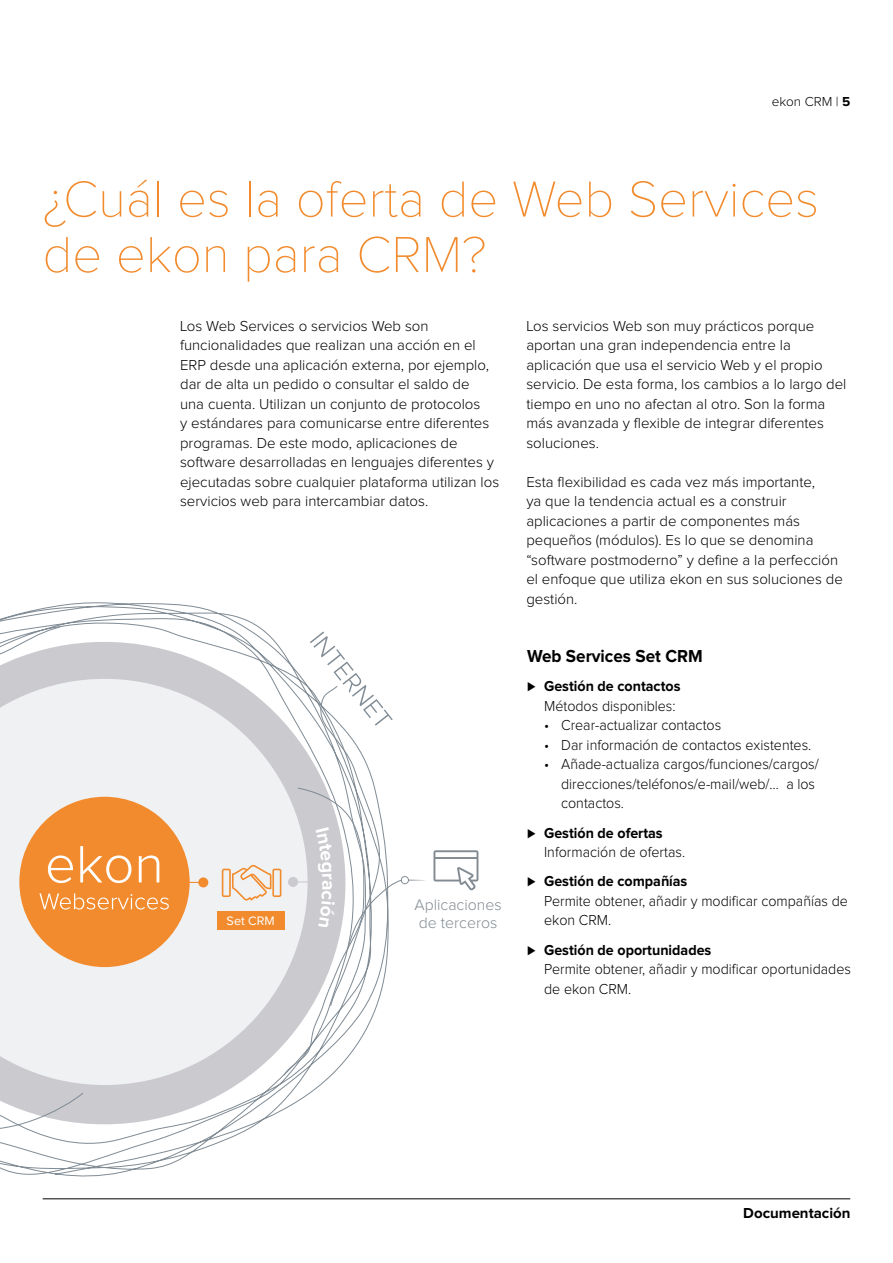
<style>
.page{position:relative;width:893px;height:1263px;background:#fff}
.page>*{position:absolute;margin:0;border:0;box-sizing:border-box;transform-origin:0 0}
.t1{font:100 52.5px/55.5px "Proxima Nova T";color:#f28b2d}
.t2{font:700 18px "Proxima Nova";color:#000;scale:.95 1}
.t3{font:300 15.75px "Proxima Nova";color:#838b92}
.t4{font:300 15px/19.5px "Proxima Nova";color:#000}
.t5{font:300 15px/19.5px "Proxima Nova";color:#000;scale:.95 1}
.t6{font:700 15px "Proxima Nova";color:#000}
.t7{font:300 13.5px "Proxima Nova";color:#000}
.t8{font:12.75px "Proxima Nova";color:#fff}
.s1{font-weight:700}
</style>
<div class="page">
<hr style="left:43px;top:1198px;width:807px;height:1px;background:#000">
<svg style="left:433px;top:850px;width:45px;height:40px"></svg>
<svg style="left:0;top:602px;width:331px;height:575px"></svg>
<svg style="left:0;top:626px;width:61px;height:87px"></svg>
<svg style="left:0;top:799px;width:169px;height:342px"></svg>
<div style="left:217px;top:912px;width:68px;height:18px;background:#f28b2d"></div>
<svg style="left:222px;top:631px;width:203px;height:445px"></svg>
<p class="t7" style="left:772px;top:96px;width:80px">ekon CRM | <span class="s1">5</span></p>
<h1 class="t1" style="left:43px;top:172px;width:778px">¿Cuál es la oferta de Web Services de ekon para CRM?</h1>
<p class="t4" style="left:180px;top:316px;width:321px">Los Web Services o servicios Web son funcionalidades que realizan una acción en el ERP desde una aplicación externa, por ejemplo, dar de alta un pedido o consultar el saldo de<br>una cuenta. Utilizan un conjunto de protocolos<br>y estándares para comunicarse entre diferentes programas. De este modo, aplicaciones de software desarrolladas en lenguajes diferentes y ejecutadas sobre cualquier plataforma utilizan los servicios web para intercambiar datos.</p>
<p class="t4" style="left:526px;top:316px;width:322px">Los servicios Web son muy prácticos porque aportan una gran independencia entre la aplicación que usa el servicio Web y el propio servicio. De esta forma, los cambios a lo largo del tiempo en uno no afectan al otro. Son la forma más avanzada y flexible de integrar diferentes soluciones.</p>
<p class="t4" style="left:526px;top:472px;width:318px">Esta flexibilidad es cada vez más importante,<br>ya que la tendencia actual es a construir aplicaciones a partir de componentes más pequeños (módulos). Es lo que se denomina “software postmoderno” y define a la perfección el enfoque que utiliza ekon en sus soluciones de gestión.</p>
<p class="t3" style="left:415px;top:897px;width:88px">Aplicaciones</p>
<p class="t8" style="left:227px;top:914px;width:50px">Set CRM</p>
<p class="t3" style="left:419px;top:916px;width:80px">de terceros</p>
<p class="t2" style="left:527px;top:648px;width:186px">Web Services Set CRM</p>
<p class="t5" style="left:544px;top:677px;width:145px;text-indent:-17px">⊲ <span class="s1">Gestión de contactos<br></span>Métodos disponibles:</p>
<p class="t5" style="left:544px;top:716px;width:188px">• Crear-actualizar contactos</p>
<p class="t5" style="left:544px;top:736px;width:283px">• Dar información de contactos existentes.</p>
<p class="t5" style="left:561px;top:755px;width:273px;text-indent:-17px">• Añade-actualiza cargos/funciones/cargos/ direcciones/teléfonos/e-mail/web/… a los contactos.</p>
<p class="t5" style="left:544px;top:823px;width:150px;text-indent:-17px">⊲ <span class="s1">Gestión de ofertas<br></span>Información de ofertas.</p>
<p class="t5" style="left:544px;top:872px;width:321px;text-indent:-17px">⊲ <span class="s1">Gestión de compañías<br></span>Permite obtener, añadir y modificar compañías de ekon CRM.</p>
<p class="t5" style="left:544px;top:940px;width:324px;text-indent:-17px">⊲ <span class="s1">Gestión de oportunidades<br></span>Permite obtener, añadir y modificar oportunidades de ekon CRM.</p>
<p class="t6" style="left:743px;top:1206px;width:109px">Documentación</p>
</div>
